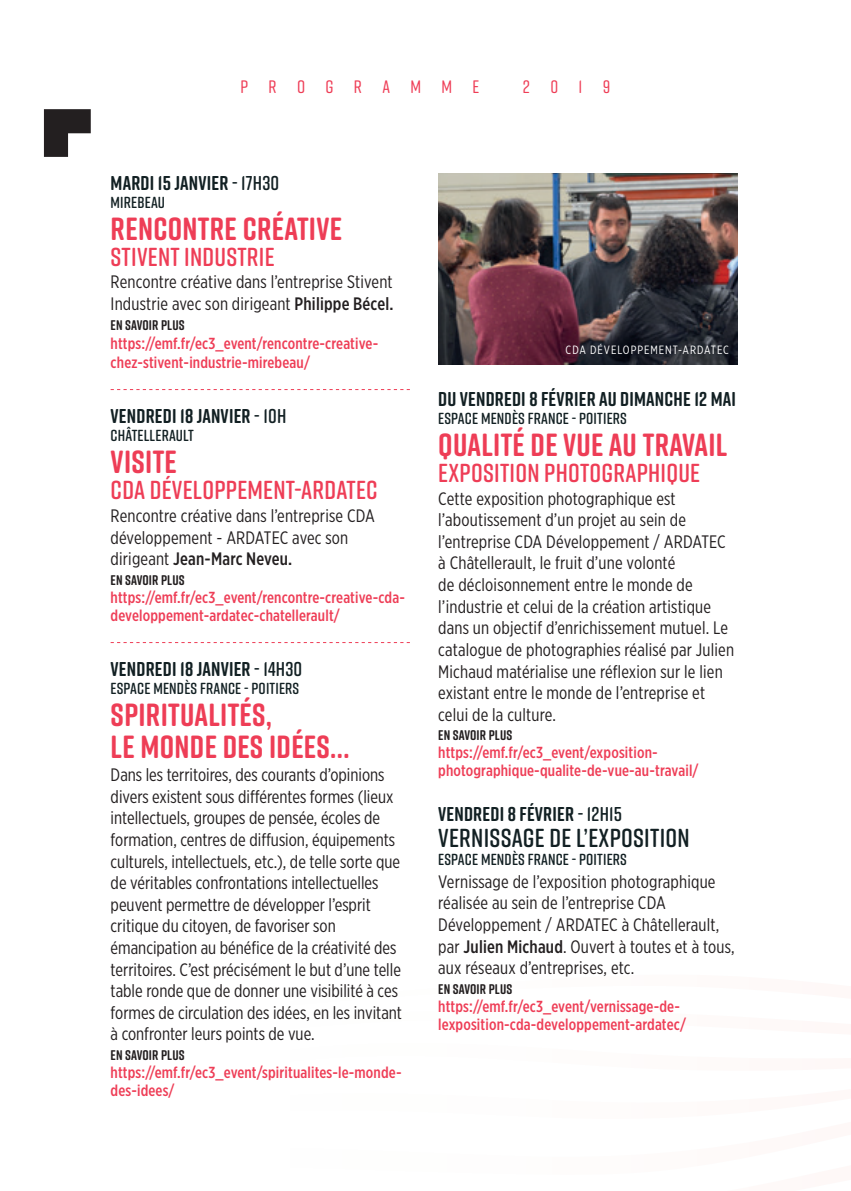
<style>
.page{position:relative;width:851px;height:1191px;background:#fff}
.page>*{position:absolute;margin:0;border:0;box-sizing:border-box;transform-origin:0 0}
.t1{font:700 32px/32px "Rift Soft";letter-spacing:.01em;color:#ee3d56}
.t2{font:600 26px "Rift Soft";letter-spacing:.01em;color:#ee3d56}
.t3{font:600 26px "Rift Soft";letter-spacing:.01em;color:#122023}
.t4{font:700 20px "Rift Soft";letter-spacing:.01em;color:#122023}
.t5{font:18px/21.6px "Gotham X Narrow";color:#231f20}
.t6{font:500 18px "Rift Soft";letter-spacing:1.13em;color:#ee3d56}
.t7{font:500 16px/18px "Gotham X Narrow";letter-spacing:.01em;color:#ee3d56}
.t8{font:600 16px "Rift Soft";letter-spacing:.01em;color:#122023}
.t9{font:700 14px "Rift Soft";letter-spacing:.01em;color:#231f20}
.t10{font:12px "Gotham X Narrow";letter-spacing:.08em;color:#fff}
.s1{font-weight:600}
.s2{font-weight:500}
</style>
<div class="page">
<svg style="left:111px;top:389px;width:299px;height:1px"></svg>
<svg style="left:111px;top:642px;width:299px;height:1px"></svg>
<img style="left:438px;top:174px;width:299px;height:190px">
<svg style="left:44px;top:109px;width:47px;height:48px"></svg>
<p class="t6" style="left:240px;top:74px;width:240px">PROGRAMME</p>
<p class="t6" style="left:523px;top:74px;width:89px">2019</p>
<p class="t4" style="left:111px;top:168px;width:170px">MARDI 15 JANVIER <span class="s1">- 17H30</span></p>
<p class="t8" style="left:111px;top:190px;width:56px">MIREBEAU</p>
<h1 class="t1" style="left:111px;top:212px;width:233px">RENCONTRE CRÉATIVE</h1>
<h2 class="t2" style="left:111px;top:238px;width:165px">STIVENT INDUSTRIE</h2>
<p class="t5" style="left:111px;top:271px;width:284px">Rencontre créative dans l’entreprise Stivent<br>Industrie avec son dirigeant <span class="s2">Philippe Bécel.</span></p>
<p class="t9" style="left:111px;top:314px;width:75px">EN SAVOIR PLUS</p>
<p class="t7" style="left:111px;top:333px;width:269px;line-height:19.2px">https://emf.fr/ec3_event/rencontre-creative&shy;chez-stivent-industrie-mirebeau/</p>
<p class="t4" style="left:111px;top:402px;width:177px">VENDREDI 18 JANVIER <span class="s1">- 10H</span></p>
<p class="t8" style="left:111px;top:424px;width:85px">CHÂTELLERAULT</p>
<h1 class="t1" style="left:111px;top:445px;width:68px">VISITE</h1>
<h2 class="t2" style="left:111px;top:472px;width:268px">CDA DÉVELOPPEMENT-ARDATEC</h2>
<p class="t5" style="left:111px;top:505px;width:266px">Rencontre créative dans l’entreprise CDA développement - ARDATEC avec son dirigeant <span class="s2">Jean-Marc Neveu.</span></p>
<p class="t9" style="left:111px;top:570px;width:75px">EN SAVOIR PLUS</p>
<p class="t7" style="left:111px;top:588px;width:296px">https://emf.fr/ec3_event/rencontre-creative-cda&shy;developpement-ardatec-chatellerault/</p>
<p class="t4" style="left:111px;top:655px;width:193px">VENDREDI 18 JANVIER <span class="s1">- 14H30</span></p>
<p class="t8" style="left:111px;top:677px;width:190px">ESPACE MENDÈS FRANCE - POITIERS</p>
<h1 class="t1" style="left:111px;top:698px;width:240px">SPIRITUALITÉS,<br>LE MONDE DES IDÉES…</h1>
<p class="t5" style="left:111px;top:763px;width:293px">Dans les territoires, des courants d’opinions divers existent sous différentes formes (lieux intellectuels, groupes de pensée, écoles de formation, centres de diffusion, équipements culturels, intellectuels, etc.), de telle sorte que de véritables confrontations intellectuelles peuvent permettre de développer l’esprit critique du citoyen, de favoriser son émancipation au bénéfice de la créativité des territoires. C’est précisément le but d’une telle table ronde que de donner une visibilité à ces formes de circulation des idées, en les invitant à confronter leurs points de vue.</p>
<p class="t9" style="left:111px;top:1045px;width:75px">EN SAVOIR PLUS</p>
<p class="t7" style="left:111px;top:1063px;width:292px">https://emf.fr/ec3_event/spiritualites-le-monde&shy;des-idees/</p>
<p class="t10" style="left:565px;top:343px;width:165px">CDA DÉVELOPPEMENT-ARDATEC</p>
<p class="t4" style="left:438px;top:384px;width:299px">DU VENDREDI 8 FÉVRIER AU DIMANCHE 12 MAI</p>
<p class="t8" style="left:438px;top:407px;width:190px">ESPACE MENDÈS FRANCE - POITIERS</p>
<h1 class="t1" style="left:438px;top:428px;width:290px">QUALITÉ DE VUE AU TRAVAIL</h1>
<h2 class="t2" style="left:438px;top:454px;width:263px">EXPOSITION PHOTOGRAPHIQUE</h2>
<p class="t5" style="left:438px;top:487px;width:297px">Cette exposition photographique est l’aboutissement d’un projet au sein de l’entreprise CDA Développement / ARDATEC à Châtellerault, le fruit d’une volonté<br>de décloisonnement entre le monde de l’industrie et celui de la création artistique dans un objectif d’enrichissement mutuel. Le catalogue de photographies réalisé par Julien Michaud matérialise une réflexion sur le lien existant entre le monde de l’entreprise et celui de la culture.</p>
<p class="t9" style="left:438px;top:725px;width:75px">EN SAVOIR PLUS</p>
<p class="t7" style="left:438px;top:743px;width:262px">https://emf.fr/ec3_event/exposition&shy;photographique-qualite-de-vue-au-travail/</p>
<p class="t4" style="left:438px;top:799px;width:185px">VENDREDI 8 FÉVRIER <span class="s1">- 12H15</span></p>
<h2 class="t3" style="left:438px;top:819px;width:253px">VERNISSAGE DE L’EXPOSITION</h2>
<p class="t8" style="left:438px;top:848px;width:190px">ESPACE MENDÈS FRANCE - POITIERS</p>
<p class="t5" style="left:438px;top:870px;width:298px">Vernissage de l’exposition photographique réalisée au sein de l’entreprise CDA Développement / ARDATEC à Châtellerault, par <span class="s2">Julien Michaud</span>. Ouvert à toutes et à tous, aux réseaux d’entreprises, etc.</p>
<p class="t9" style="left:438px;top:979px;width:75px">EN SAVOIR PLUS</p>
<p class="t7" style="left:438px;top:997px;width:249px">https://emf.fr/ec3_event/vernissage-de&shy;lexposition-cda-developpement-ardatec/</p>
</div>
